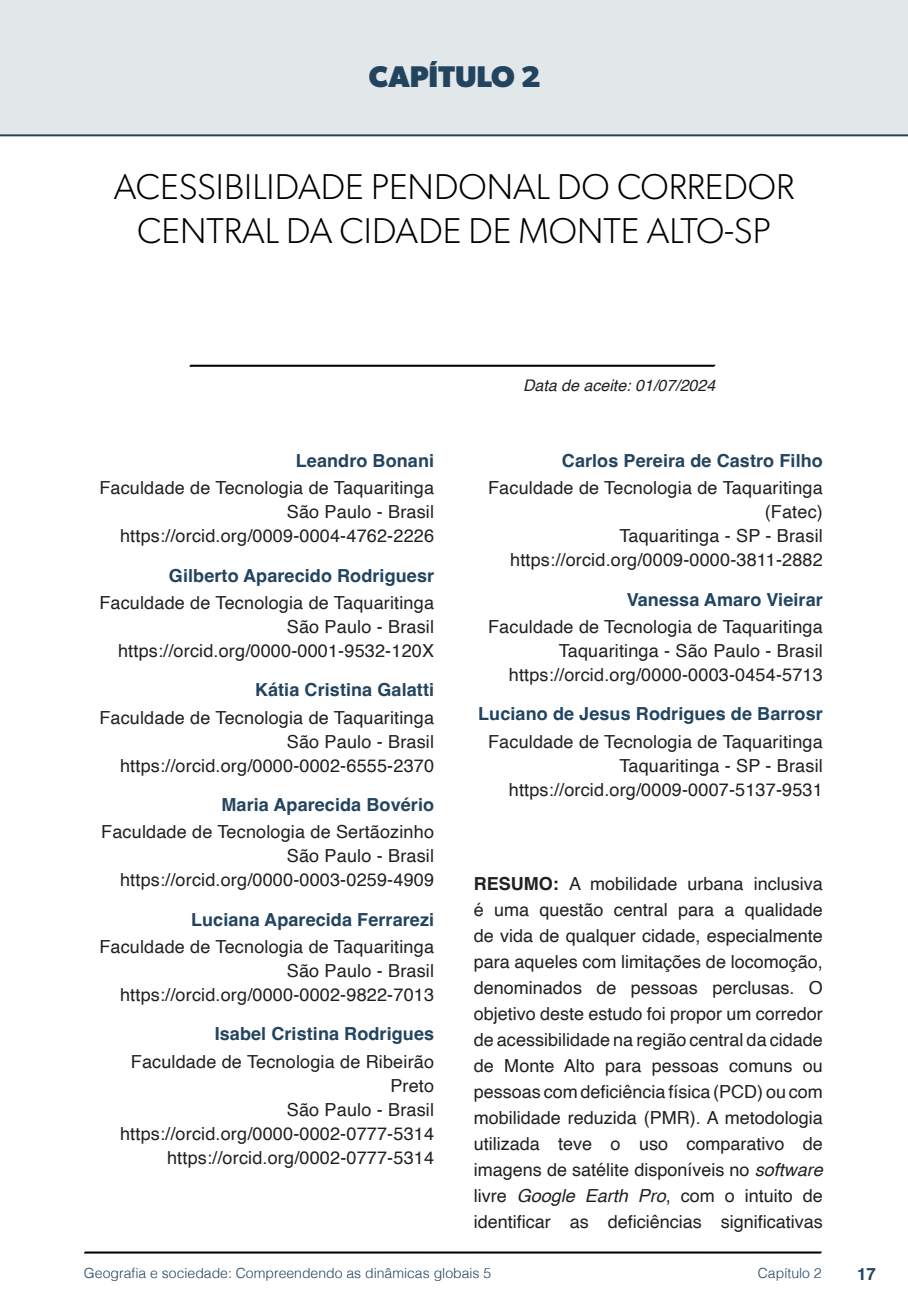
<style>
.page{position:relative;width:908px;height:1304px;background:#fff}
.page>*{position:absolute;margin:0;border:0;box-sizing:border-box;transform-origin:0 0}
.nome_artigos{font:300 36px/44px "Gibson";color:#000;text-align:center}
.capítulos{font:700 30px "Gibson";color:#23445f}
.info_autores{font:18px/24px "Helvetica";letter-spacing:.01em;color:#231f20;text-align:right}
.Resumos_e_PC_TXT{font:18px/26px "Helvetica";color:#231f20;text-align:justify}
.nome_autores{font:700 18px "Helvetica";letter-spacing:.005em;color:#23445f}
.t1{font:700 16.8px "Helvetica";color:#23445f}
.t2{font:italic 16px "Helvetica";color:#231f20}
.t3{font:300 14px "Helvetica";color:#23445f}
.s1{font-weight:700}
.s2{font-style:italic}
</style>
<div class="page">
<svg style="left:84px;top:1251px;width:737px;height:3px;background:#515151"></svg>
<div style="left:0;top:0;width:907px;height:136px;background:#e2e7e9"></div>
<svg style="left:189px;top:364px;width:526px;height:3px;background:#4f4f4f"></svg>
<div style="left:44px;top:72px;width:68px;height:61px;background:#e2e7e9"></div>
<p class="capítulos" style="left:369px;top:58px;width:173px">CAPÍTULO 2</p>
<p class="nome_artigos" style="left:114px;top:164px;width:681px">ACESSIBILIDADE PENDONAL DO CORREDOR<br>CENTRAL DA CIDADE DE MONTE ALTO-SP</p>
<p class="nome_autores" style="left:296px;top:450px;width:140px">Leandro Bonani</p>
<p class="info_autores" style="left:99px;top:477px;width:336px">Faculdade de Tecnologia de Taquaritinga</p>
<p class="info_autores" style="left:287px;top:501px;width:149px">São Paulo - Brasil</p>
<p class="info_autores" style="left:120px;top:525px;width:315px">https://orcid.org/0009-0004-4762-2226</p>
<p class="nome_autores" style="left:169px;top:564px;width:266px">Gilberto Aparecido Rodriguesr</p>
<p class="info_autores" style="left:99px;top:591px;width:336px">Faculdade de Tecnologia de Taquaritinga</p>
<p class="info_autores" style="left:287px;top:615px;width:149px">São Paulo - Brasil</p>
<p class="info_autores" style="left:118px;top:639px;width:317px">https://orcid.org/0000-0001-9532-120X</p>
<p class="nome_autores" style="left:255px;top:679px;width:180px">Kátia Cristina Galatti</p>
<p class="info_autores" style="left:99px;top:706px;width:336px">Faculdade de Tecnologia de Taquaritinga</p>
<p class="info_autores" style="left:287px;top:730px;width:149px">São Paulo - Brasil</p>
<p class="info_autores" style="left:120px;top:754px;width:315px">https://orcid.org/0000-0002-6555-2370</p>
<p class="nome_autores" style="left:221px;top:794px;width:214px">Maria Aparecida Bovério</p>
<p class="info_autores" style="left:101px;top:821px;width:334px">Faculdade de Tecnologia de Sertãozinho</p>
<p class="info_autores" style="left:287px;top:845px;width:149px">São Paulo - Brasil</p>
<p class="info_autores" style="left:120px;top:869px;width:315px">https://orcid.org/0000-0003-0259-4909</p>
<p class="nome_autores" style="left:191px;top:908px;width:244px">Luciana Aparecida Ferrarezi</p>
<p class="info_autores" style="left:99px;top:935px;width:336px">Faculdade de Tecnologia de Taquaritinga</p>
<p class="info_autores" style="left:287px;top:959px;width:149px">São Paulo - Brasil</p>
<p class="info_autores" style="left:120px;top:983px;width:315px">https://orcid.org/0000-0002-9822-7013</p>
<p class="nome_autores" style="left:214px;top:1023px;width:221px">Isabel Cristina Rodrigues</p>
<p class="info_autores" style="left:131px;top:1050px;width:305px">Faculdade de Tecnologia de Ribeirão<br>Preto</p>
<p class="info_autores" style="left:287px;top:1098px;width:149px">São Paulo - Brasil</p>
<p class="info_autores" style="left:120px;top:1122px;width:315px">https://orcid.org/0000-0002-0777-5314</p>
<p class="info_autores" style="left:167px;top:1146px;width:268px">https://orcid.org/0002-0777-5314</p>
<p class="t2" style="left:523px;top:373px;width:194px">Data de aceite: 01/07/2024</p>
<p class="nome_autores" style="left:561px;top:450px;width:262px">Carlos Pereira de Castro Filho</p>
<p class="info_autores" style="left:488px;top:477px;width:336px">Faculdade de Tecnologia de Taquaritinga (Fatec)</p>
<p class="info_autores" style="left:619px;top:525px;width:205px">Taquaritinga - SP - Brasil</p>
<p class="info_autores" style="left:510px;top:549px;width:314px">https://orcid.org/0009-0000-3811-2882</p>
<p class="nome_autores" style="left:626px;top:588px;width:197px">Vanessa Amaro Vieirar</p>
<p class="info_autores" style="left:488px;top:615px;width:336px">Faculdade de Tecnologia de Taquaritinga</p>
<p class="info_autores" style="left:558px;top:639px;width:265px">Taquaritinga - São Paulo - Brasil</p>
<p class="info_autores" style="left:508px;top:663px;width:315px">https://orcid.org/0000-0003-0454-5713</p>
<p class="nome_autores" style="left:478px;top:703px;width:346px">Luciano de Jesus Rodrigues de Barrosr</p>
<p class="info_autores" style="left:488px;top:730px;width:336px">Faculdade de Tecnologia de Taquaritinga</p>
<p class="info_autores" style="left:619px;top:754px;width:205px">Taquaritinga - SP - Brasil</p>
<p class="info_autores" style="left:508px;top:778px;width:315px">https://orcid.org/0009-0007-5137-9531</p>
<p class="Resumos_e_PC_TXT" style="left:473px;top:871px;width:350px"><span class="s1">RESUMO:</span> A mobilidade urbana inclusiva é uma questão central para a qualidade de vida de qualquer cidade, especialmente para aqueles com limitações de locomoção, denominados de pessoas perclusas. O objetivo deste estudo foi propor um corredor de acessibilidade na região central da cidade de Monte Alto para pessoas comuns ou pessoas com deficiência física (PCD) ou com mobilidade reduzida (PMR). A metodologia utilizada teve o uso comparativo de imagens de satélite disponíveis no <span class="s2">software </span>livre <span class="s2">Google Earth Pro</span>, com o intuito de identificar as deficiências significativas</p>
<p class="t3" style="left:84px;top:1261px;width:408px">Geografia e sociedade: Compreendendo as dinâmicas globais 5</p>
<p class="t3" style="left:757px;top:1261px;width:65px">Capítulo 2</p>
<p class="t1" style="left:856px;top:1264px;width:20px">17</p>
</div>
